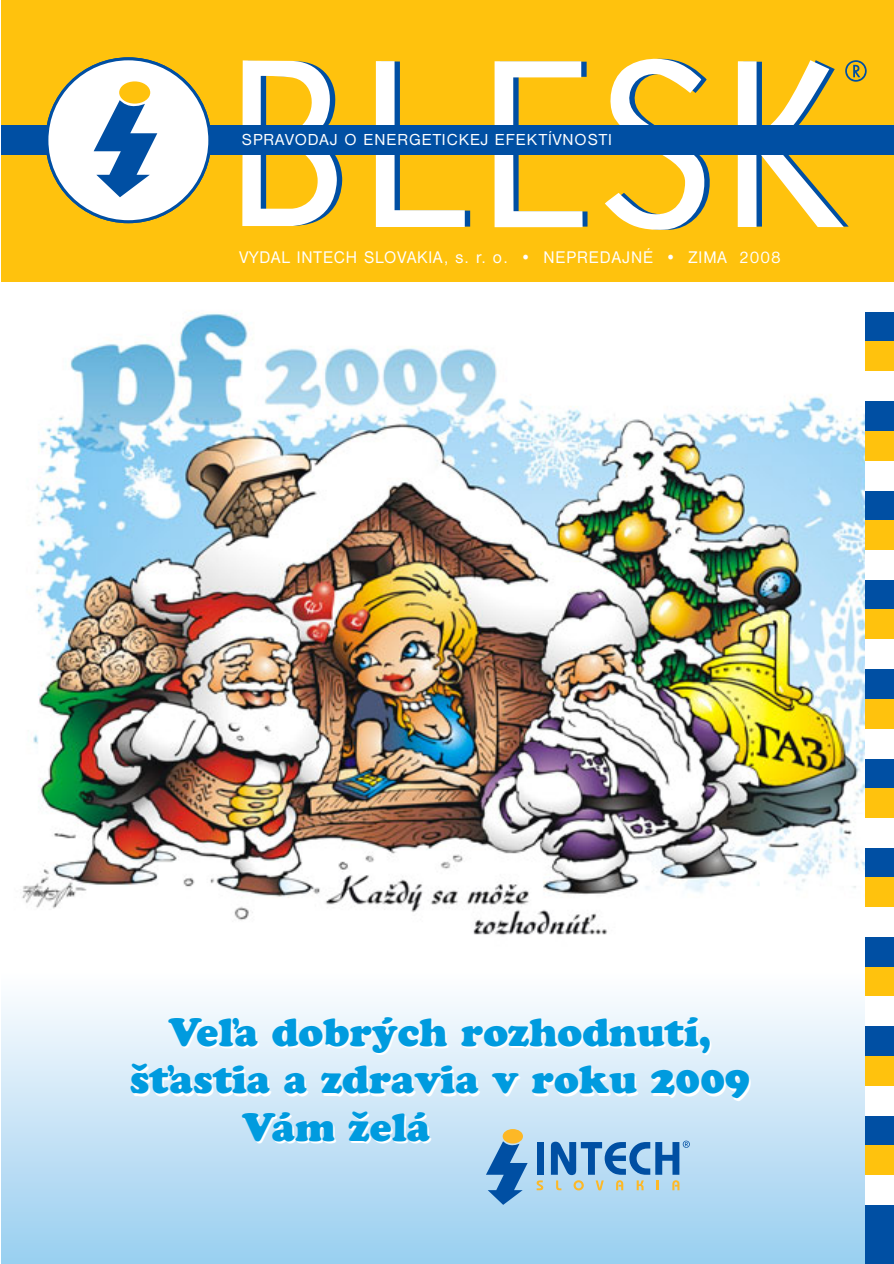
<style>
.page{position:relative;width:894px;height:1264px;background:#fff}
.page>*{position:absolute;margin:0;border:0;box-sizing:border-box;transform-origin:0 0}
.t1{font:39.3px "Cooper Black CE";color:#009bdf}
.t2{font:17.55px "Nimbus San DCE";letter-spacing:.06em;color:#fff;scale:.95 1}
.t3{font:16.5px "Nimbus San DCE";letter-spacing:.06em;color:#fff}
.s1{font-size:18px}
</style>
<div class="page">
<img style="left:1px;top:0;width:892px;height:1264px">
<p class="t3" style="left:242px;top:134px;width:371px">SPRAVODAJ O ENERGETICKEJ EFEKTÍVNOSTI</p>
<p class="t2" style="left:239px;top:251px;width:571px">VYDAL INTECH SLOVAKIA, <span class="s1">s. r. o.</span> • NEPREDAJNÉ • ZIMA 2008</p>
<p class="t1" style="left:168px;top:1017px;width:544px">Veºa dobr˘ch rozhodnutí,</p>
<p class="t1" style="left:130px;top:1065px;width:621px">‰Èastia a zdravia v roku 2009</p>
<p class="t1" style="left:242px;top:1112px;width:189px">Vám Ïelá</p>
</div>
